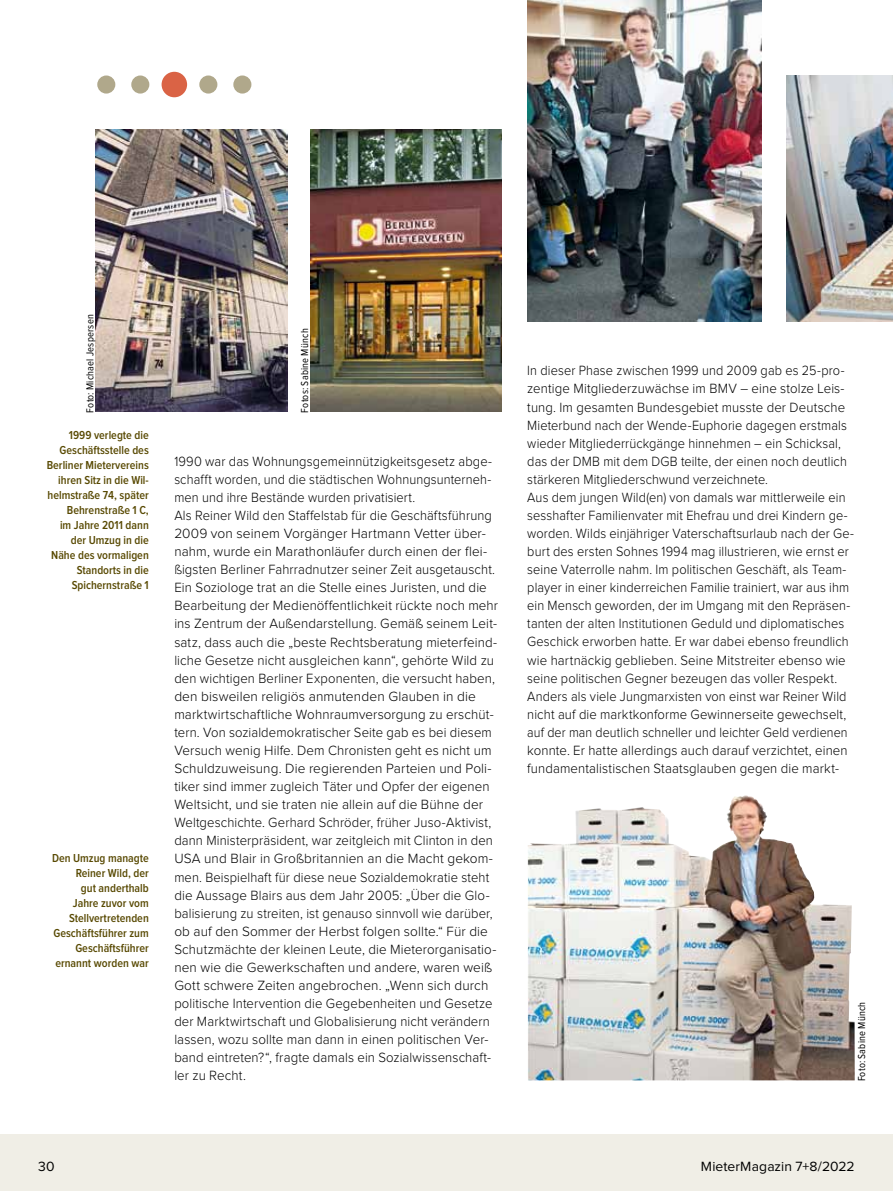
<style>
.page{position:relative;width:893px;height:1191px;background:#fff}
.page>*{position:absolute;margin:0;border:0;box-sizing:border-box;transform-origin:0 0}
.t1{font:300 13.8px/18px "Proxima Nova";letter-spacing:.01em;color:#000;scale:.93 1}
.t2{font:300 13.8px/18px "Proxima Nova";letter-spacing:.01em;color:#000;scale:.92 1}
.t3{font:13.8px "Proxima Nova";letter-spacing:.01em;color:#000}
.t4{font:600 12px/15px "Proxima Nova Cond";color:#584902;text-align:right}
.t5{font:10.5px "Proxima Nova Cond";letter-spacing:.02em;color:#000}
</style>
<div class="page">
<div style="left:0;top:1134px;width:893px;height:57px;background:#f0eee6"></div>
<img style="left:787px;top:75px;width:106px;height:246px">
<div style="left:97px;top:75px;width:18px;height:19px;background:#b0a88b;border-radius:50%"></div>
<div style="left:131px;top:75px;width:18px;height:19px;background:#b0a88b;border-radius:50%"></div>
<div style="left:162px;top:72px;width:25px;height:25px;background:#da6345;border-radius:50%"></div>
<div style="left:199px;top:75px;width:18px;height:19px;background:#b0a88b;border-radius:50%"></div>
<div style="left:233px;top:75px;width:18px;height:19px;background:#b0a88b;border-radius:50%"></div>
<img style="left:528px;top:795px;width:327px;height:285px">
<img style="left:527px;top:0;width:234px;height:321px">
<img style="left:310px;top:130px;width:192px;height:281px">
<img style="left:96px;top:130px;width:191px;height:281px">
<p class="t5" style="left:85px;top:412px;width:100px;rotate:-90deg">Foto: Michael Jespersen</p>
<p class="t4" style="left:47px;top:428px;width:104px">1999 verlegte die<br>Geschäftsstelle des<br>Berliner Mietervereins ihren Sitz in die Wil&shy;helmstraße 74, später<br>Behrenstraße 1 C,<br>im Jahre 2011 dann der Umzug in die<br>Nähe des vor maligen<br>Standorts in die<br>Spichernstraße 1</p>
<p class="t4" style="left:52px;top:851px;width:98px">Den Umzug managte<br>Reiner Wild, der<br>gut anderthalb<br>Jahre zuvor vom<br>Stell vertretenden<br>Geschäftsführer zum<br>Geschäftsführer ernannt worden war</p>
<p class="t5" style="left:300px;top:412px;width:85px;rotate:-90deg">Fotos: Sabine Münch</p>
<p class="t1" style="left:174px;top:453px;width:350px">1990 war das Wohnungsgemeinnützigkeitsgesetz abge&shy;schafft worden, und die städtischen Wohnungsunterneh&shy;men und ihre Bestände wurden privatisiert.<br>Als Reiner Wild den Staffelstab für die Geschäftsführung 2009 von seinem Vorgänger Hartmann Vetter über&shy;nahm, wurde ein Marathonläufer durch einen der flei&shy;ßigsten Berliner Fahrradnutzer seiner Zeit ausgetauscht.<br>Ein Soziologe trat an die Stelle eines Juristen, und die Bearbeitung der Medienöffentlichkeit rückte noch mehr ins Zentrum der Außendarstellung. Gemäß seinem Leit&shy;satz, dass auch die „beste Rechtsberatung mieterfeind&shy;liche Gesetze nicht ausgleichen kann“, gehörte Wild zu den wichtigen Berliner Exponenten, die versucht haben, den bisweilen religiös anmutenden Glauben in die marktwirtschaftliche Wohnraumversorgung zu erschüt&shy;tern. Von sozialdemokratischer Seite gab es bei diesem Versuch wenig Hilfe. Dem Chronisten geht es nicht um Schuldzuweisung. Die regierenden Parteien und Poli&shy;tiker sind immer zugleich Täter und Opfer der eigenen Weltsicht, und sie traten nie allein auf die Bühne der Weltgeschichte. Gerhard Schröder, früher Juso-Aktivist, dann Ministerpräsident, war zeitgleich mit Clinton in den USA und Blair in Großbritannien an die Macht gekom&shy;men. Beispielhaft für diese neue Sozialdemokratie steht die Aussage Blairs aus dem Jahr 2005: „Über die Glo&shy;balisierung zu streiten, ist genauso sinnvoll wie darüber, ob auf den Sommer der Herbst folgen sollte.“ Für die Schutzmächte der kleinen Leute, die Mieterorganisatio&shy;nen wie die Gewerkschaften und andere, waren weiß Gott schwere Zeiten angebrochen. „Wenn sich durch politische Intervention die Gegebenheiten und Gesetze der Marktwirtschaft und Globalisierung nicht verändern lassen, wozu sollte man dann in einen politischen Ver&shy;band eintreten?“, fragte damals ein Sozialwissenschaft&shy;ler zu Recht.</p>
<p class="t2" style="left:527px;top:362px;width:357px">In dieser Phase zwischen 1999 und 2009 gab es 25-pro&shy;zentige Mitgliederzuwächse im BMV – eine stolze Leis&shy;tung. Im gesamten Bundesgebiet musste der Deutsche Mieterbund nach der Wende-Euphorie dagegen erstmals wieder Mitgliederrückgänge hinnehmen – ein Schicksal, das der DMB mit dem DGB teilte, der einen noch deutlich stärkeren Mitgliederschwund verzeichnete.<br>Aus dem jungen Wild(en) von damals war mittlerweile ein sesshafter Familienvater mit Ehefrau und drei Kindern ge&shy;worden. Wilds einjähriger Vaterschaftsurlaub nach der Ge&shy;burt des ersten Sohnes 1994 mag illustrieren, wie ernst er seine Vaterrolle nahm. Im politischen Geschäft, als Team&shy;player in einer kinderreichen Familie trainiert, war aus ihm ein Mensch geworden, der im Umgang mit den Repräsen&shy;tanten der alten Institutionen Geduld und diplomatisches Geschick erworben hatte. Er war dabei ebenso freundlich wie hartnäckig geblieben. Seine Mitstreiter ebenso wie seine politischen Gegner bezeugen das voller Respekt.<br>Anders als viele Jungmarxisten von einst war Reiner Wild nicht auf die marktkonforme Gewinnerseite gewechselt, auf der man deutlich schneller und leichter Geld verdienen konnte. Er hatte allerdings auch darauf verzichtet, einen fundamentalistischen Staatsglauben gegen die markt-</p>
<p class="t5" style="left:857px;top:1081px;width:81px;rotate:-90deg">Foto: Sabine Münch</p>
<p class="t3" style="left:38px;top:1159px;width:18px">30</p>
<p class="t3" style="left:701px;top:1159px;width:155px">MieterMagazin 7+8/2022</p>
</div>
